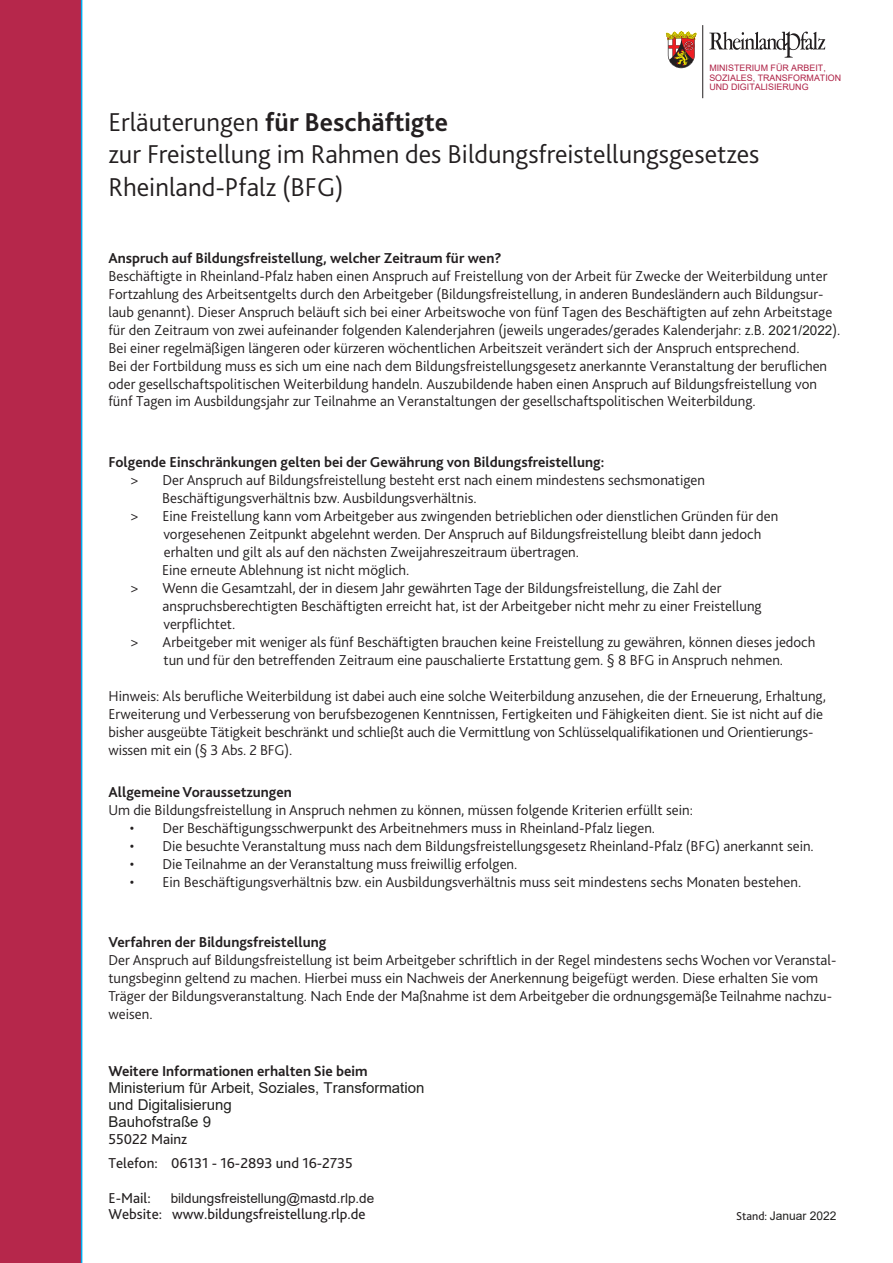
<style>
.page{position:relative;width:893px;height:1263px;background:#fff}
.page>*{position:absolute;margin:0;border:0;box-sizing:border-box;transform-origin:0 0}
.t1{font:300 27px/32.4px "Bliss 2";color:#231f20}
.t2{font:300 15px/17.9px "Bliss 2";color:#231f20}
.t3{font:700 15px "Bliss 2";color:#231f20}
.t4{font:15px/24px "Bliss 2";color:#231f20}
.t5{font:15px/16.8px "Arial";color:#21211f}
.t6{font:13.5px "Arial";color:#231f20}
.t7{font:12px "Arial";color:#21211f}
.t8{font:8.85px/9.4px "Arial";color:#ae2246}
.s1{font-weight:700}
.s2{font-family:"Arial";font-weight:400;font-size:13.5px;color:#21211f}
.s3{color:#21211f}
.s4{font-family:"Bliss 2";color:#231f20}
</style>
<div class="page">
<hr style="left:702px;top:25px;width:1px;height:73px;background:#231f20">
<svg style="left:666px;top:31px;width:30px;height:37px"></svg>
<svg style="left:709px;top:31px;width:116px;height:27px"></svg>
<div style="left:0;top:0;width:82px;height:1263px;background:#b6274b"></div>
<p class="t8" style="left:709px;top:63px;width:133px">MINISTERIUM FÜR ARBEIT,<br>SOZIALES, TRANSFORMATION<br>UND DIGITALISIERUNG</p>
<h1 class="t1" style="left:108px;top:105px;width:653px">Erläuterungen <span class="s1">für Beschäftigte<br></span>zur Freistellung im Rahmen des Bildungsfreistellungsgesetzes<br>Rheinland-Pfalz (BFG)</h1>
<p class="t3" style="left:108px;top:249px;width:395px">Anspruch auf Bildungsfreistellung, welcher Zeitraum für wen?</p>
<p class="t2" style="left:108px;top:267px;width:733px">Beschäftigte in Rheinland-Pfalz haben einen Anspruch auf Freistellung von der Arbeit für Zwecke der Weiterbildung unter Fortzahlung des Arbeitsentgelts durch den Arbeitgeber (Bildungsfreistellung, in anderen Bundesländern auch Bildungsur&shy;laub genannt). Dieser Anspruch beläuft sich bei einer Arbeitswoche von fünf Tagen des Beschäftigten auf zehn Arbeitstage für den Zeitraum von zwei aufeinander folgenden Kalenderjahren (jeweils ungerades/gerades Kalenderjahr: z.B. <span class="s2">2021/2022</span>).<br>Bei einer regelmäßigen längeren oder kürzeren wöchentlichen Arbeitszeit verändert sich der Anspruch entsprechend.<br>Bei der Fortbildung muss es sich um eine nach dem Bildungsfreistellungsgesetz anerkannte Veranstaltung der berufichen oder gesellschaftspolitischen Weiterbildung handeln. Auszubildende haben einen Anspruch auf Bildungsfreistellung von fünf Tagen im Ausbildungsjahr zur Teilnahme an Veranstaltungen der gesellschaftspolitischen Weiterbildung.</p>
<p class="t3" style="left:109px;top:453px;width:497px">Folgende Einschränkungen gelten bei der Gewährung von Bildungsfreistellung:</p>
<p class="t2" style="left:130px;top:471px;width:577px">&gt; Der Anspruch auf Bildungsfreistellung besteht erst nach einem mindestens sechsmonatigen</p>
<p class="t2" style="left:162px;top:489px;width:316px">Beschäftigungsverhältnis bzw. Ausbildungsverhältnis.</p>
<p class="t2" style="left:130px;top:507px;width:650px">&gt; Eine Freistellung kann vom Arbeitgeber aus zwingenden betrieblichen oder dienstlichen Gründen für den</p>
<p class="t2" style="left:163px;top:525px;width:599px">vorgesehenen Zeitpunkt abgelehnt werden. Der Anspruch auf Bildungsfreistellung bleibt dann jedoch</p>
<p class="t2" style="left:164px;top:543px;width:417px">erhalten und gilt als auf den nächsten Zweijahreszeitraum übertragen.</p>
<p class="t2" style="left:162px;top:561px;width:249px">Eine erneute Ablehnung ist nicht möglich.</p>
<p class="t2" style="left:130px;top:579px;width:593px">&gt; Wenn die Gesamtzahl, der in diesem Jahr gewährten Tage der Bildungsfreistellung, die Zahl der</p>
<p class="t2" style="left:163px;top:597px;width:601px">anspruchsberechtigten Beschäftigten erreicht hat, ist der Arbeitgeber nicht mehr zu einer Freistellung</p>
<p class="t2" style="left:163px;top:615px;width:74px">verpfichtet.</p>
<p class="t2" style="left:130px;top:633px;width:687px">&gt; Arbeitgeber mit weniger als fünf Beschäftigten brauchen keine Freistellung zu gewähren, können dieses jedoch</p>
<p class="t2" style="left:163px;top:651px;width:621px">tun und für den betreffenden Zeitraum eine pauschalierte Erstattung gem. § 8 BFG in Anspruch nehmen.</p>
<p class="t2" style="left:109px;top:687px;width:719px">Hinweis: Als berufiche Weiterbildung ist dabei auch eine solche Weiterbildung anzusehen, die der Erneuerung, Erhaltung, Erweiterung und Verbesserung von berufsbezogenen Kenntnissen, Fertigkeiten und Fähigkeiten dient. Sie ist nicht auf die bisher ausgeübte Tätigkeit beschränkt und schließt auch die Vermittlung von Schlüsselqualifkationen und Orientierungs&shy;wissen mit ein (§ 3 Abs. 2 BFG).</p>
<p class="t3" style="left:108px;top:783px;width:185px">Allgemeine Voraussetzungen</p>
<p class="t2" style="left:108px;top:801px;width:586px">Um die Bildungsfreistellung in Anspruch nehmen zu können, müssen folgende Kriterien erfüllt sein:</p>
<p class="t2" style="left:130px;top:819px;width:527px">• Der Beschäftigungsschwerpunkt des Arbeitnehmers muss in Rheinland-Pfalz liegen.</p>
<p class="t2" style="left:130px;top:837px;width:686px">• Die besuchte Veranstaltung muss nach dem Bildungsfreistellungsgesetz Rheinland-Pfalz (BFG) anerkannt sein.</p>
<p class="t2" style="left:130px;top:855px;width:389px">• Die Teilnahme an der Veranstaltung muss freiwillig erfolgen.</p>
<p class="t2" style="left:130px;top:873px;width:673px">• Ein Beschäftigungsverhältnis bzw. ein Ausbildungsverhältnis muss seit mindestens sechs Monaten bestehen.</p>
<p class="t3" style="left:108px;top:933px;width:219px">Verfahren der Bildungsfreistellung</p>
<p class="t2" style="left:108px;top:950px;width:729px">Der Anspruch auf Bildungsfreistellung ist beim Arbeitgeber schriftlich in der Regel mindestens sechs Wochen vor Veranstal&shy;tungsbeginn geltend zu machen. Hierbei muss ein Nachweis der Anerkennung beigefügt werden. Diese erhalten Sie vom Träger der Bildungsveranstaltung. Nach Ende der Maßnahme ist dem Arbeitgeber die ordnungsgemäße Teilnahme nachzu&shy;weisen.</p>
<p class="t3" style="left:108px;top:1061px;width:261px">Weitere Informationen erhalten Sie beim</p>
<p class="t5" style="left:108px;top:1079px;width:317px">Ministerium für Arbeit, Soziales, Transformation und Digitalisierung<br>Bauhofstraße 9</p>
<p class="t4" style="left:108px;top:1127px;width:246px">55022 Mainz<br>Telefon: 06131 - 16-2893 und 16-2735</p>
<p class="t4" style="left:108px;top:1186px;width:44px">E-Mail:</p>
<p class="t6" style="left:171px;top:1189px;width:205px">bildungsfreistellung@m<span class="s3">astd</span>.rlp.de</p>
<p class="t4" style="left:108px;top:1201px;width:259px">Website: www.bildungsfreistellung.rlp.de</p>
<p class="t7" style="left:736px;top:1207px;width:102px"><span class="s4">Stand:</span> Januar 2022</p>
</div>
